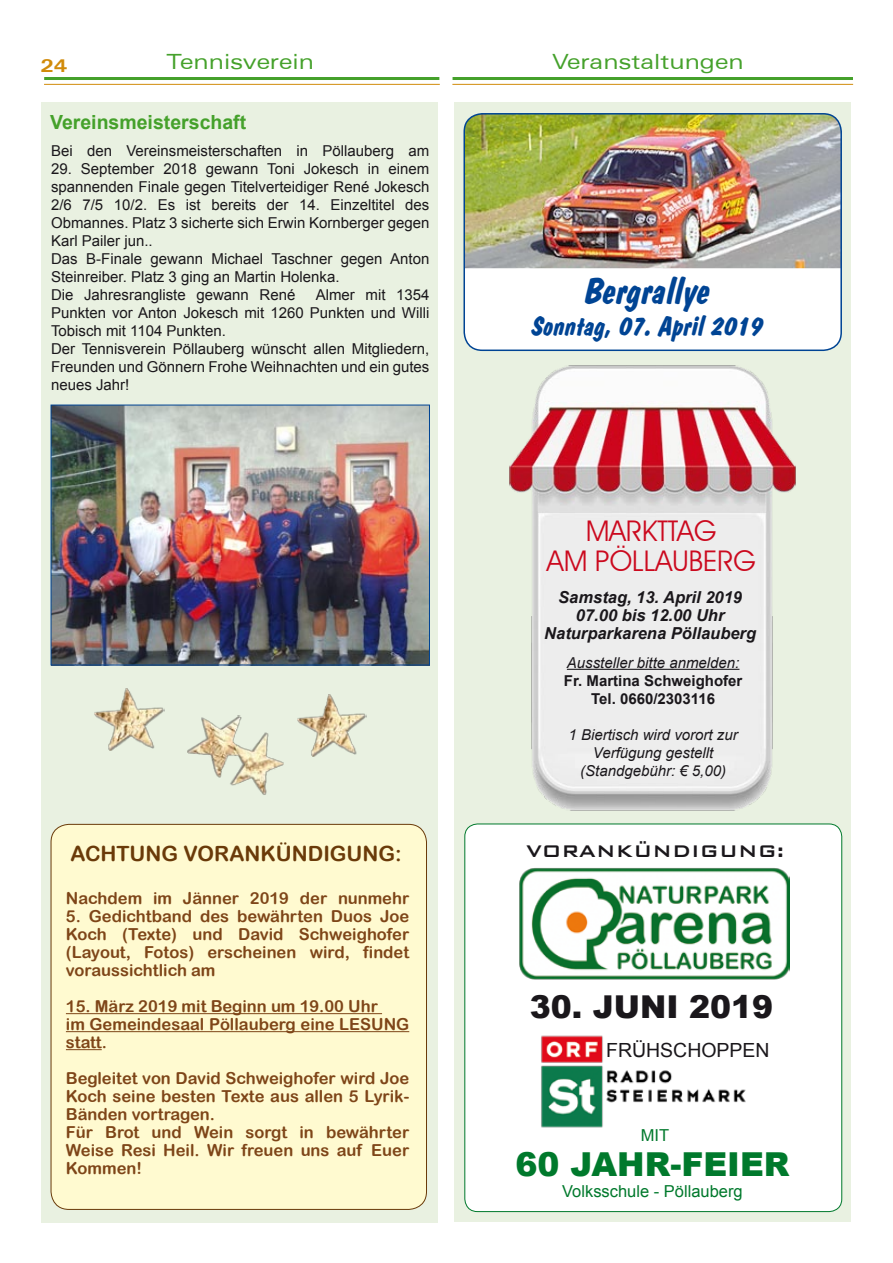
<style>
.page{position:relative;width:893px;height:1263px;background:#fff}
.page>*{position:absolute;margin:0;border:0;box-sizing:border-box;transform-origin:0 0}
.t1{font:700 36px "Dom Diagonal BT";color:#004494}
.t2{font:900 33px "Arial";color:#00792c}
.t3{font:900 31.5px "Arial";color:#1a171b}
.t4{font:28.5px/30px "Avant Garde IT Cby BT";color:#cb091e;text-align:center}
.t5{font:700 27px "Dom Diagonal BT";color:#004494}
.t6{font:500 22.5px "Bank Gothic BT";color:#1a171b}
.t7{font:expanded 21px "Zurich BT";color:#45a12b}
.t8{font:21px "Arial Rounded MT Bold";color:#6a3a09}
.t9{font:700 19.5px "Arial";color:#45a12b}
.t10{font:19.5px "Arial";color:#1a171b}
.t11{font:700 expanded 18px "Zurich BT";color:#d18b0a}
.t12{font:16.5px/18px "Arial Rounded MT Bold";color:#7e4518}
.t13{font:italic 700 16.5px/18px "Arial";color:#1a171b;text-align:center}
.t14{font:16.5px "Arial";color:#00792c}
.t15{font:15px/18px "Arial";color:#1a171b}
.t16{font:italic 15px/18px "Arial";color:#1a171b;text-align:center}
.t17{font:700 15px/18px "Arial";color:#1a171b;text-align:center}
</style>
<div class="page">
<div style="left:42px;top:102px;width:396px;height:1121px;background:#e9f1e1"></div>
<div style="left:454px;top:103px;width:396px;height:1119px;background:#e9f1e1"></div>
<hr style="left:452px;top:84px;width:401px;height:1px;background:#d18b0a">
<hr style="left:453px;top:77px;width:400px;height:3px;background:#45a12b">
<hr style="left:44px;top:84px;width:396px;height:1px;background:#d18b0a">
<hr style="left:44px;top:77px;width:395px;height:3px;background:#45a12b">
<div style="left:465px;top:824px;width:377px;height:387px;background:#fff;border-radius:13px"></div>
<div style="left:464px;top:114px;width:377px;height:236px;background:#fff;border-radius:18px"></div>
<img style="left:466px;top:114px;width:375px;height:154px">
<div style="left:463px;top:113px;width:379px;height:238px;border:2px solid #004494;border-radius:18px"></div>
<img style="left:541px;top:1035px;width:205px;height:93px">
<img style="left:520px;top:868px;width:270px;height:111px">
<img style="left:53px;top:407px;width:375px;height:256px">
<div style="left:51px;top:405px;width:379px;height:260px;border:1px solid #004494"></div>
<img style="left:509px;top:365px;width:287px;height:446px">
<hr style="left:567px;top:669px;width:172px;height:1px;background:#1a171b">
<div style="left:51px;top:824px;width:375px;height:385px;background:#fffad0;border-radius:18px"></div>
<hr style="left:66px;top:1013px;width:316px;height:1px;background:#7e4518">
<hr style="left:66px;top:1031px;width:343px;height:1px;background:#7e4518">
<hr style="left:66px;top:1049px;width:36px;height:1px;background:#7e4518">
<img style="left:94px;top:689px;width:70px;height:61px">
<img style="left:188px;top:716px;width:96px;height:79px">
<img style="left:297px;top:694px;width:70px;height:62px">
<p class="t11" style="left:40px;top:55px;width:28px">24</p>
<h3 class="t7" style="left:166px;top:49px;width:149px">Tennisverein</h3>
<h3 class="t7" style="left:552px;top:49px;width:193px">Veranstaltungen</h3>
<h3 class="t9" style="left:50px;top:109px;width:198px">Vereinsmeisterschaft</h3>
<p class="t15" style="left:51px;top:142px;width:380px">Bei den Vereinsmeisterschaften in Pöllauberg am</p>
<p class="t15" style="left:51px;top:160px;width:380px">29. September 2018 gewann Toni Jokesch in einem spannenden Finale gegen Titelverteidiger René Jokesch 2/6 7/5 10/2. Es ist bereits der 14. Einzeltitel des Obmannes. Platz 3 sicherte sich Erwin Kornberger gegen Karl Pailer jun..<br>Das B-Finale gewann Michael Taschner gegen Anton Steinreiber. Platz 3 ging an Martin Holenka.<br>Die Jahresrangliste gewann René</p>
<p class="t15" style="left:51px;top:286px;width:380px;text-indent:265px">Almer mit 1354<br>Punkten vor Anton Jokesch mit 1260 Punkten und Willi Tobisch mit 1104 Punkten.<br>Der Tennisverein Pöllauberg wünscht allen Mitgliedern, Freunden und Gönnern Frohe Weihnachten und ein gutes neues Jahr!</p>
<h3 class="t8" style="left:70px;top:841px;width:333px">ACHTUNG VORANKÜNDIGUNG:</h3>
<p class="t12" style="left:66px;top:889px;width:345px">Nachdem im Jänner 2019 der nunmehr</p>
<p class="t12" style="left:66px;top:907px;width:345px;text-align:justify">5. Gedichtband des bewährten Duos Joe Koch (Texte) und David Schweighofer (Layout, Fotos) erscheinen wird, findet voraussichtlich am</p>
<p class="t12" style="left:66px;top:997px;width:345px">15. März 2019 mit Beginn um 19.00 Uhr<br>im Gemeindesaal Pöllauberg eine LESUNG statt.</p>
<p class="t12" style="left:66px;top:1069px;width:345px">Begleitet von David Schweighofer wird Joe<br>Koch seine besten Texte aus allen 5 Lyrik-<br>Bänden vortragen.<br>Für Brot und Wein sorgt in bewährter<br>Weise Resi Heil. Wir freuen uns auf Euer<br>Kommen!</p>
<h1 class="t1" style="left:585px;top:269px;width:128px">Bergrallye</h1>
<h3 class="t5" style="left:532px;top:309px;width:233px">Sonntag, 07. April 2019</h3>
<h3 class="t4" style="left:547px;top:516px;width:211px">MARKTTAG<br>AM PÖLLAUBERG</h3>
<p class="t13" style="left:544px;top:589px;width:213px">Samstag, 13. April 2019<br>07.00 bis 12.00 Uhr<br>Naturparkarena Pöllauberg</p>
<p class="t16" style="left:567px;top:654px;width:174px">Aussteller bitte anmelden:</p>
<p class="t17" style="left:564px;top:672px;width:180px">Fr. Martina Schweighofer<br>Tel. 0660/2303116</p>
<p class="t16" style="left:569px;top:726px;width:171px">1 Biertisch wird vorort zur<br>Verfügung gestellt (Standgebühr: € 5,00)</p>
<h3 class="t6" style="left:526px;top:839px;width:259px">VORANKÜNDIGUNG:</h3>
<h3 class="t3" style="left:530px;top:984px;width:245px">30. JUNI 2019</h3>
<h3 class="t10" style="left:606px;top:1037px;width:165px">FRÜHSCHOPPEN</h3>
<p class="t14" style="left:641px;top:1124px;width:30px">MIT</p>
<h2 class="t2" style="left:515px;top:1140px;width:276px">60 JAHR-FEIER</h2>
<p class="t14" style="left:562px;top:1181px;width:182px">Volksschule - Pöllauberg</p>
</div>
